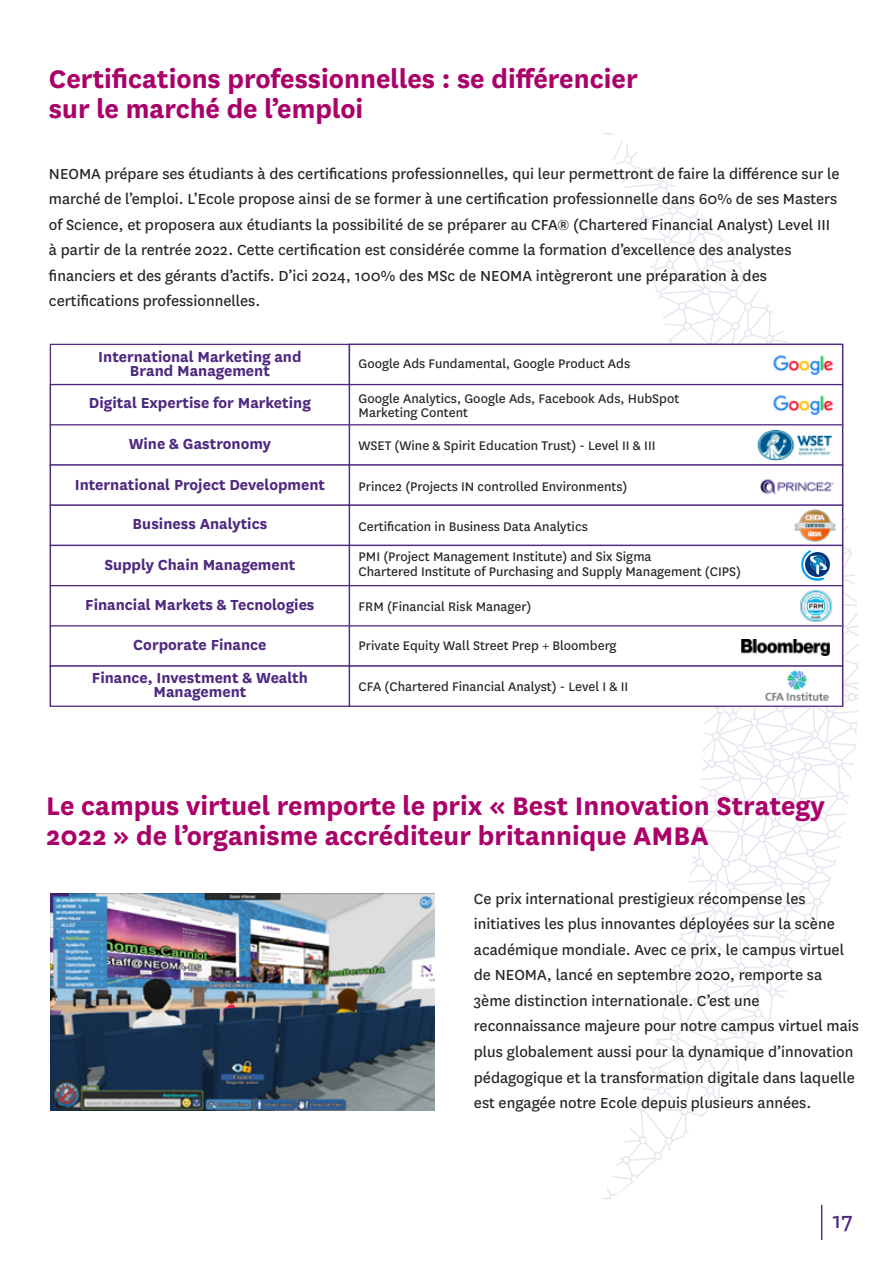
<style>
.page{position:relative;width:893px;height:1263px;background:#fff}
.page>*{position:absolute;margin:0;border:0;box-sizing:border-box;transform-origin:0 0}
.t1{font:700 29.7px/29.7px "National";color:#aa0069}
.t2{font:25.2px "National";color:#4f2980}
.t3{font:700 17.1px/14.5px "National";color:#4f2980;text-align:center}
.t4{font:16.95px/25.5px "National";color:#262625}
.t5{font:14.55px/14.5px "National";color:#262625}
</style>
<div class="page">
<svg style="left:603px;top:779px;width:249px;height:421px"></svg>
<svg style="left:603px;top:180px;width:256px;height:599px"></svg>
<img style="left:50px;top:894px;width:385px;height:216px">
<div style="left:50px;top:344px;width:300px;height:41px;border:1px solid #4f2980"></div>
<div style="left:349px;top:344px;width:494px;height:41px;background:#fff"></div>
<div style="left:349px;top:344px;width:494px;height:41px;border:1px solid #4f2980"></div>
<div style="left:50px;top:384px;width:300px;height:41px;border:1px solid #4f2980"></div>
<div style="left:349px;top:385px;width:494px;height:40px;background:#fff"></div>
<div style="left:349px;top:384px;width:494px;height:41px;border:1px solid #4f2980"></div>
<div style="left:50px;top:424px;width:300px;height:42px;border:1px solid #4f2980"></div>
<div style="left:349px;top:425px;width:494px;height:40px;background:#fff"></div>
<div style="left:349px;top:424px;width:494px;height:42px;border:1px solid #4f2980"></div>
<div style="left:50px;top:464px;width:300px;height:42px;border:1px solid #4f2980"></div>
<div style="left:349px;top:465px;width:494px;height:40px;background:#fff"></div>
<div style="left:349px;top:464px;width:494px;height:42px;border:1px solid #4f2980"></div>
<div style="left:50px;top:505px;width:300px;height:41px;border:1px solid #4f2980"></div>
<div style="left:349px;top:505px;width:494px;height:40px;background:#fff"></div>
<div style="left:349px;top:505px;width:494px;height:41px;border:1px solid #4f2980"></div>
<div style="left:50px;top:545px;width:300px;height:41px;border:1px solid #4f2980"></div>
<div style="left:349px;top:545px;width:494px;height:41px;background:#fff"></div>
<div style="left:349px;top:545px;width:494px;height:41px;border:1px solid #4f2980"></div>
<div style="left:50px;top:585px;width:300px;height:41px;border:1px solid #4f2980"></div>
<div style="left:349px;top:586px;width:494px;height:40px;background:#fff"></div>
<div style="left:349px;top:585px;width:494px;height:41px;border:1px solid #4f2980"></div>
<div style="left:50px;top:625px;width:300px;height:42px;border:1px solid #4f2980"></div>
<div style="left:349px;top:626px;width:494px;height:40px;background:#fff"></div>
<div style="left:349px;top:625px;width:494px;height:42px;border:1px solid #4f2980"></div>
<div style="left:50px;top:665px;width:300px;height:42px;border:1px solid #4f2980"></div>
<div style="left:349px;top:666px;width:494px;height:40px;background:#fff"></div>
<div style="left:349px;top:665px;width:494px;height:42px;border:1px solid #4f2980"></div>
<img style="left:773px;top:355px;width:60px;height:20px">
<img style="left:773px;top:395px;width:60px;height:20px">
<img style="left:757px;top:430px;width:75px;height:30px">
<img style="left:760px;top:479px;width:74px;height:16px">
<img style="left:795px;top:509px;width:40px;height:32px">
<svg style="left:801px;top:550px;width:29px;height:31px"></svg>
<img style="left:801px;top:590px;width:31px;height:31px">
<img style="left:741px;top:639px;width:89px;height:17px">
<img style="left:765px;top:670px;width:64px;height:31px">
<hr style="left:821px;top:1205px;width:1px;height:35px;background:#4f2980">
<h1 class="t1" style="left:49px;top:62px;width:590px">Certifications professionnelles : se différencier sur le marché de l’emploi</h1>
<p class="t4" style="left:49px;top:160px;width:792px">NEOMA prépare ses étudiants à des certifications professionnelles, qui leur permettront de faire la différence sur le marché de l’emploi. L’Ecole propose ainsi de se former à une certification professionnelle dans 60% de ses Masters of Science, et proposera aux étudiants la possibilité de se préparer au CFA® (Chartered Financial Analyst) Level III à partir de la rentrée 2022. Cette certification est considérée comme la formation d’excellence des analystes financiers et des gérants d’actifs. D’ici 2024, 100% des MSc de NEOMA intègreront une préparation à des certifications professionnelles.</p>
<p class="t3" style="left:98px;top:348px;width:205px">International Marketing and<br>Brand Management</p>
<p class="t3" style="left:89px;top:394px;width:223px">Digital Expertise for Marketing</p>
<p class="t3" style="left:129px;top:436px;width:144px">Wine &amp; Gastronomy</p>
<p class="t3" style="left:75px;top:476px;width:252px">International Project Development</p>
<p class="t3" style="left:133px;top:516px;width:136px">Business Analytics</p>
<p class="t3" style="left:104px;top:556px;width:193px">Supply Chain Management</p>
<p class="t3" style="left:85px;top:596px;width:231px">Financial Markets &amp; Tecnologies</p>
<p class="t3" style="left:92px;top:626px;width:217px;line-height:33.2px">Corporate Finance<br>Finance, Investment &amp; Wealth</p>
<p class="t3" style="left:154px;top:684px;width:94px">Management</p>
<p class="t5" style="left:359px;top:355px;width:273px">Google Ads Fundamental, Google Product Ads</p>
<p class="t5" style="left:359px;top:390px;width:322px">Google Analytics, Google Ads, Facebook Ads, HubSpot<br>Marketing Content</p>
<p class="t5" style="left:359px;top:438px;width:298px">WSET (Wine &amp; Spirit Education Trust) - Level II &amp; III</p>
<p class="t5" style="left:359px;top:478px;width:270px">Prince2 (Projects IN controlled Environments)</p>
<p class="t5" style="left:359px;top:510px;width:294px;line-height:30.5px">Certification in Business Data Analytics<br>PMI (Project Management Institute) and Six Sigma</p>
<p class="t5" style="left:359px;top:563px;width:384px">Chartered Institute of Purchasing and Supply Management (CIPS)</p>
<p class="t5" style="left:359px;top:598px;width:174px">FRM (Financial Risk Manager)</p>
<p class="t5" style="left:359px;top:638px;width:260px">Private Equity Wall Street Prep + Bloomberg</p>
<p class="t5" style="left:359px;top:679px;width:271px">CFA (Chartered Financial Analyst) - Level I &amp; II</p>
<h1 class="t1" style="left:46px;top:789px;width:780px">Le campus virtuel remporte le prix « Best Innovation Strategy<br>2022 » de l’organisme accréditeur britannique AMBA</h1>
<p class="t4" style="left:474px;top:885px;width:387px">Ce prix international prestigieux récompense les initiatives les plus innovantes déployées sur la scène académique mondiale. Avec ce prix, le campus virtuel de NEOMA, lancé en septembre 2020, remporte sa 3ème distinction internationale. C’est une reconnaissance majeure pour notre campus virtuel mais plus globalement aussi pour la dynamique d’innovation pédagogique et la transformation digitale dans laquelle est engagée notre Ecole depuis plusieurs années.</p>
<h2 class="t2" style="left:833px;top:1204px;width:22px">17</h2>
</div>
